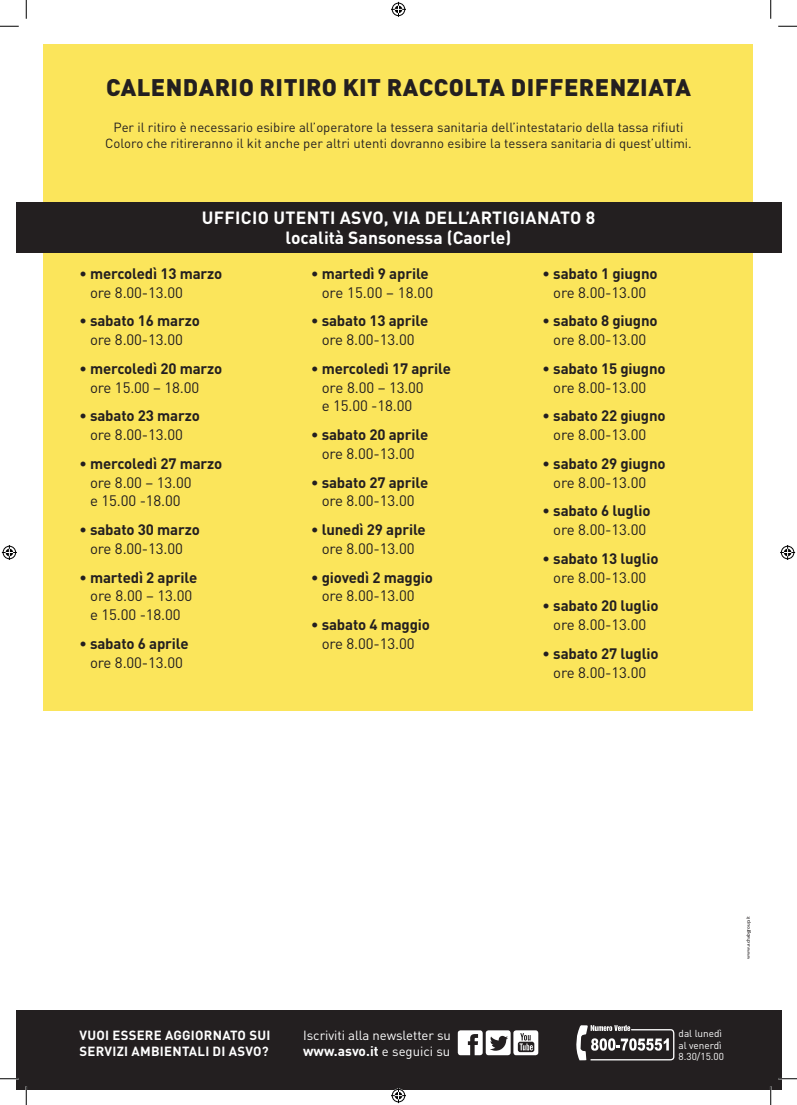
<style>
.page{position:relative;width:797px;height:1105px;background:#fff}
.page>*{position:absolute;margin:0;border:0;box-sizing:border-box;transform-origin:0 0}
.t1{font:900 23.75px "DIN Pro";letter-spacing:.02em;color:#231f20}
.t2{font:700 17.5px/20px "DIN Pro";letter-spacing:.015em;color:#fff;text-align:center}
.t3{font:700 15px "DIN Pro";letter-spacing:-.01em;color:#231f20}
.t4{font:15px/18.8px "DIN Pro";letter-spacing:-.01em;color:#231f20}
.t5{font:700 13.75px "DIN Pro";color:#fff}
.t6{font:13.12px/16.2px "DIN Pro";color:#231f20;text-align:center}
.t7{font:700 13.12px/16.2px "DIN Pro";letter-spacing:.02em;color:#fff}
.t8{font:13.12px "DIN Pro";letter-spacing:-.005em;color:#fff}
.t9{font:10px/11.2px "DIN Pro";color:#fff}
.t10{font:5px "Friz Quadrata";color:#231f20}
.s1{font-weight:400;font-size:13.12px}
</style>
<div class="page">
<div style="left:44px;top:44px;width:709px;height:666px;background:#fbe55b"></div>
<div style="left:16px;top:202px;width:765px;height:51px;background:#231f20"></div>
<div style="left:16px;top:1010px;width:765px;height:79px;background:#231f20"></div>
<div style="left:485px;top:1030px;width:25px;height:25px;background:#fff;border-radius:3px"></div>
<div style="left:458px;top:1030px;width:24px;height:25px;background:#fff;border-radius:3px"></div>
<div style="left:513px;top:1030px;width:25px;height:25px;background:#fff;border-radius:3px"></div>
<svg style="left:576px;top:1025px;width:98px;height:35px"></svg>
<svg style="left:468px;top:1034px;width:10px;height:22px"></svg>
<svg style="left:490px;top:1036px;width:18px;height:15px"></svg>
<svg style="left:518px;top:1033px;width:16px;height:19px"></svg>
<svg style="left:0;top:25px;width:19px;height:2px"></svg>
<svg style="left:778px;top:25px;width:19px;height:2px"></svg>
<svg style="left:0;top:1078px;width:19px;height:1px"></svg>
<svg style="left:778px;top:1078px;width:19px;height:1px"></svg>
<svg style="left:25px;top:0;width:2px;height:19px"></svg>
<svg style="left:25px;top:1086px;width:2px;height:19px"></svg>
<svg style="left:770px;top:0;width:1px;height:19px"></svg>
<svg style="left:770px;top:1086px;width:1px;height:19px"></svg>
<svg style="left:391px;top:2px;width:15px;height:15px"></svg>
<svg style="left:391px;top:1088px;width:15px;height:15px"></svg>
<svg style="left:2px;top:545px;width:15px;height:15px"></svg>
<svg style="left:780px;top:545px;width:15px;height:15px"></svg>
<h1 class="t1" style="left:106px;top:67px;width:586px">CALENDARIO RITIRO KIT RACCOLTA DIFFERENZIATA</h1>
<p class="t6" style="left:105px;top:118px;width:588px">Per il ritiro è necessario esibire all’operatore la tessera sanitaria dell’intestatario della tassa rifiuti<br>Coloro che ritireranno il kit anche per altri utenti dovranno esibire la tessera sanitaria di quest’ultimi.</p>
<p class="t2" style="left:202px;top:206px;width:395px">UFFICIO UTENTI ASVO, VIA DELL’ARTIGIANATO 8 località Sansonessa (Caorle)</p>
<p class="t3" style="left:79px;top:261px;width:144px">• mercoledì 13 marzo</p>
<p class="t4" style="left:90px;top:281px;width:94px">ore 8.00-13.00</p>
<p class="t3" style="left:79px;top:308px;width:122px">• sabato 16 marzo</p>
<p class="t4" style="left:90px;top:329px;width:94px">ore 8.00-13.00</p>
<p class="t3" style="left:79px;top:356px;width:144px">• mercoledì 20 marzo</p>
<p class="t4" style="left:90px;top:376px;width:111px">ore 15.00 – 18.00</p>
<p class="t3" style="left:79px;top:403px;width:122px">• sabato 23 marzo</p>
<p class="t4" style="left:90px;top:424px;width:94px">ore 8.00-13.00</p>
<p class="t3" style="left:79px;top:451px;width:144px">• mercoledì 27 marzo</p>
<p class="t4" style="left:90px;top:471px;width:103px">ore 8.00 – 13.00 e 15.00 -18.00</p>
<p class="t3" style="left:79px;top:517px;width:122px">• sabato 30 marzo</p>
<p class="t4" style="left:90px;top:538px;width:94px">ore 8.00-13.00</p>
<p class="t3" style="left:79px;top:565px;width:119px">• martedì 2 aprile</p>
<p class="t4" style="left:90px;top:585px;width:104px">ore 8.00 – 13.00 e 15.00 -18.00</p>
<p class="t3" style="left:79px;top:631px;width:111px">• sabato 6 aprile</p>
<p class="t4" style="left:90px;top:651px;width:94px">ore 8.00-13.00</p>
<p class="t3" style="left:311px;top:261px;width:119px">• martedì 9 aprile</p>
<p class="t4" style="left:322px;top:281px;width:113px">ore 15.00 – 18.00</p>
<p class="t3" style="left:311px;top:308px;width:119px">• sabato 13 aprile</p>
<p class="t4" style="left:322px;top:329px;width:94px">ore 8.00-13.00</p>
<p class="t3" style="left:311px;top:356px;width:141px">• mercoledì 17 aprile</p>
<p class="t4" style="left:322px;top:376px;width:104px">ore 8.00 – 13.00 e 15.00 -18.00</p>
<p class="t3" style="left:311px;top:422px;width:119px">• sabato 20 aprile</p>
<p class="t4" style="left:322px;top:443px;width:94px">ore 8.00-13.00</p>
<p class="t3" style="left:311px;top:470px;width:119px">• sabato 27 aprile</p>
<p class="t4" style="left:322px;top:490px;width:94px">ore 8.00-13.00</p>
<p class="t3" style="left:311px;top:517px;width:116px">• lunedì 29 aprile</p>
<p class="t4" style="left:322px;top:538px;width:94px">ore 8.00-13.00</p>
<p class="t3" style="left:311px;top:565px;width:124px">• giovedì 2 maggio</p>
<p class="t4" style="left:322px;top:585px;width:94px">ore 8.00-13.00</p>
<p class="t3" style="left:311px;top:612px;width:120px">• sabato 4 maggio</p>
<p class="t4" style="left:322px;top:633px;width:94px">ore 8.00-13.00</p>
<p class="t3" style="left:542px;top:261px;width:117px">• sabato 1 giugno</p>
<p class="t4" style="left:553px;top:281px;width:94px">ore 8.00-13.00</p>
<p class="t3" style="left:542px;top:308px;width:117px">• sabato 8 giugno</p>
<p class="t4" style="left:553px;top:329px;width:94px">ore 8.00-13.00</p>
<p class="t3" style="left:542px;top:356px;width:125px">• sabato 15 giugno</p>
<p class="t4" style="left:553px;top:376px;width:94px">ore 8.00-13.00</p>
<p class="t3" style="left:542px;top:403px;width:125px">• sabato 22 giugno</p>
<p class="t4" style="left:553px;top:424px;width:94px">ore 8.00-13.00</p>
<p class="t3" style="left:542px;top:451px;width:125px">• sabato 29 giugno</p>
<p class="t4" style="left:553px;top:471px;width:94px">ore 8.00-13.00</p>
<p class="t3" style="left:542px;top:498px;width:109px">• sabato 6 luglio</p>
<p class="t4" style="left:553px;top:519px;width:94px">ore 8.00-13.00</p>
<p class="t3" style="left:542px;top:546px;width:117px">• sabato 13 luglio</p>
<p class="t4" style="left:553px;top:566px;width:94px">ore 8.00-13.00</p>
<p class="t3" style="left:542px;top:593px;width:117px">• sabato 20 luglio</p>
<p class="t4" style="left:553px;top:614px;width:94px">ore 8.00-13.00</p>
<p class="t3" style="left:542px;top:641px;width:117px">• sabato 27 luglio</p>
<p class="t4" style="left:553px;top:661px;width:94px">ore 8.00-13.00</p>
<p class="t7" style="left:80px;top:1025px;width:192px">VUOI ESSERE AGGIORNATO SUI<br>SERVIZI AMBIENTALI DI ASVO?</p>
<p class="t8" style="left:303px;top:1024px;width:149px">Iscriviti alla newsletter su</p>
<p class="t5" style="left:303px;top:1039px;width:149px">www.asvo.it <span class="s1">e seguici su</span></p>
<p class="t10" style="left:745px;top:959px;width:44px;rotate:-90deg">www.achabgroup.it</p>
<p class="t9" style="left:678px;top:1027px;width:47px">dal lunedì al venerdì<br>8.30/15.00</p>
</div>
